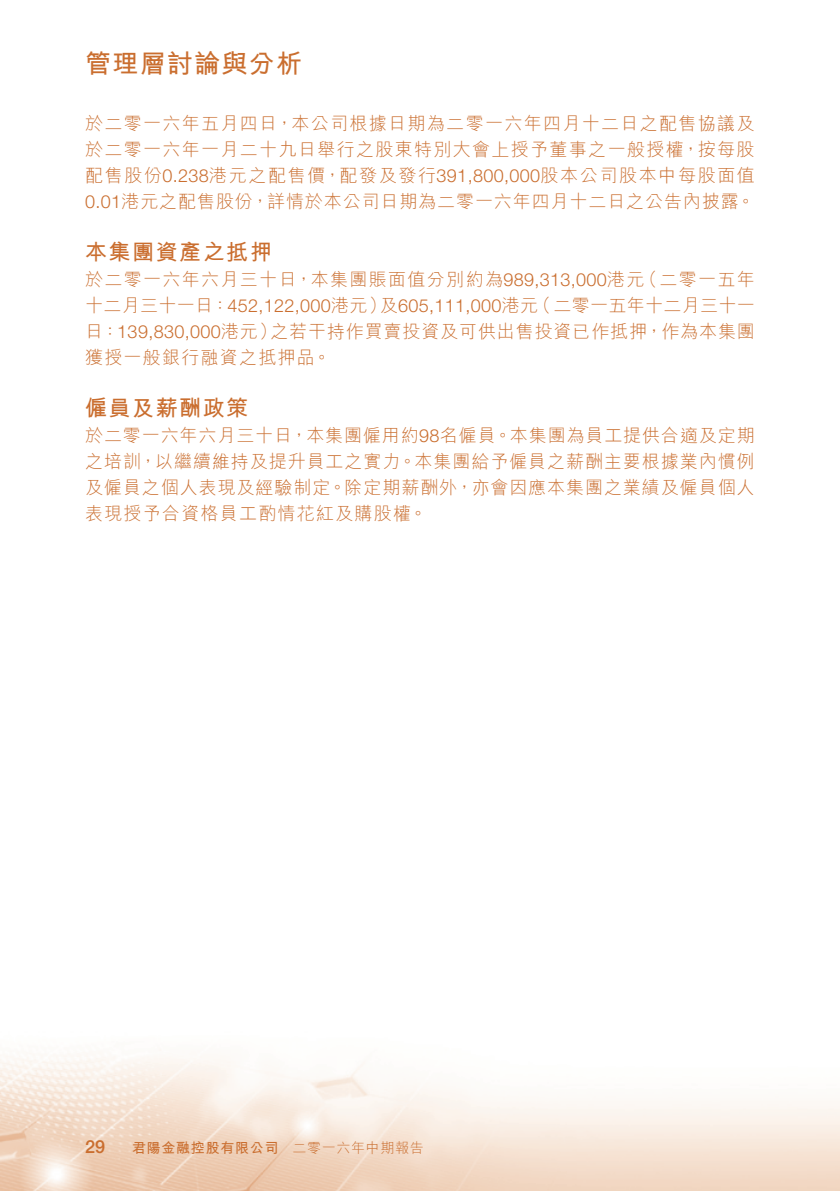
<style>
.page{position:relative;width:840px;height:1191px;background:#fff}
.page>*{position:absolute;margin:0;border:0;box-sizing:border-box;transform-origin:0 0}
.t1{font:700 26px "M Hei HK";letter-spacing:.05em;color:#ca6e2f}
.Heading_1{font:700 22px "M Hei HK";letter-spacing:.07em;color:#ca6e2f}
.Body_Text{font:300 18px/26px "M Hei HK";letter-spacing:.05em;color:#ca6e2f;text-align:justify}
.Body_Text-2{font:300 18px/26px "M Hei HK";letter-spacing:.075em;color:#ca6e2f}
.Body_Text-3{font:300 18px/26px "M Hei HK";letter-spacing:.07em;color:#ca6e2f}
.Body_Text-4{font:300 18px "Helvetica Neue LT Std";letter-spacing:.02em;color:#ca6e2f}
.t2{font:500 18px "Helvetica Neue LT Std";color:#ca6e2f}
.t3{font:700 14px "M Hei HK";letter-spacing:.05em;color:#ca6e2f}
.t4{font:300 14px "M Hei HK";letter-spacing:.05em;color:#ca6e2f}
.s1{font-family:"Helvetica Neue LT Std"}
.s2{font-family:"M Hei HK"}
.s3{font-family:"M Hei HKS"}
</style>
<div class="page">
<img style="left:0;top:1049px;width:840px;height:142px">
<h1 class="t1" style="left:85px;top:44px;width:218px">管理層討論與分析</h1>
<p class="Body_Text" style="left:85px;top:110px;width:671px">於二零一六年五月四日，本公司根據日期為二零一六年四月十二日之配售協議及於二零一六年一月二十九日舉行之股東特別大會上授予董事之一般授權，按每股配售股份<span class="s1">0.238</span>港元之配售價，配發及發行<span class="s1">391,800,000</span>股本公司股本中每股面值<span class="s1">0.01</span>港元之配售股份，詳情於本公司日期為二零一六年四月十二日之公告內披露。</p>
<p class="Heading_1" style="left:85px;top:235px;width:188px">本集團資產之抵押</p>
<p class="Body_Text" style="left:639px;top:266px;width:117px">（二零一五年</p>
<p class="Body_Text-2" style="left:533px;top:266px;width:223px;text-indent:-448px">於二零一六年六月三十日，本集團賬面值分別約為<span class="s1">989,313,000</span>港元<br>（二零一五年十二月三十一</p>
<p class="Body_Text" style="left:270px;top:292px;width:486px;text-indent:-185px">十二月三十一日：<span class="s1">452,122,000</span>港元）<br>之若干持作買賣投資及可供出售投資已作抵押，作為本集團</p>
<p class="Body_Text-4" style="left:379px;top:294px;width:160px"><span class="s2">及</span>605,111,000<span class="s2">港元</span></p>
<p class="Body_Text-3" style="left:85px;top:318px;width:247px">日：<span class="s1">139,830,000</span>港元）<br>獲授一般銀行<span class="s3">融</span>資之抵押品。</p>
<p class="Heading_1" style="left:85px;top:391px;width:164px">僱員及薪酬政策</p>
<p class="Body_Text" style="left:85px;top:422px;width:670px">於二零一六年六月三十日，本集團僱用約<span class="s1">98</span>名僱員。本集團為員工提供合適及定期之培訓，以繼續維持及提升員工之實力。本集團給予僱員之薪酬主要根據業內慣例及僱員之個人表現及經驗制定。除定期薪酬外，亦會因應本集團之業績及僱員個人表現授予合資格員工酌情花紅及購股權。</p>
<p class="t2" style="left:85px;top:1136px;width:21px">29</p>
<p class="t3" style="left:132px;top:1138px;width:148px">君陽金<span class="s3">融</span>控股有限公司</p>
<p class="t4" style="left:292px;top:1141px;width:133px">二零一六年中期報告</p>
</div>
